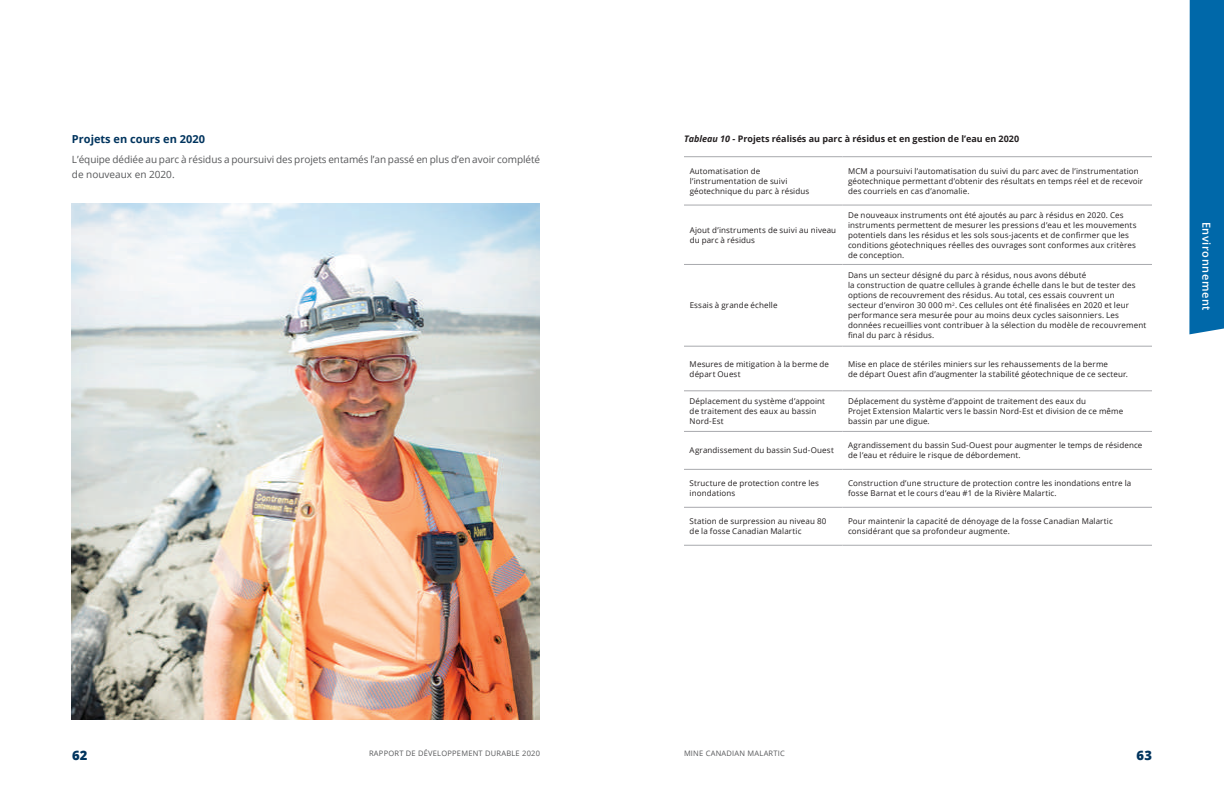
<style>
.page{position:relative;width:1224px;height:792px;background:#fff}
.page>*{position:absolute;margin:0;border:0;box-sizing:border-box;transform-origin:0 0}
.t1{font:800 13px "Open Sans";color:#00345e}
.t2{font:700 11px "Open Sans";color:#00345e}
.t3{font:600 11px "Open Sans";letter-spacing:.05em;color:#fff}
.t4{font:10px/15px "Open Sans";letter-spacing:-.005em;color:#57585a}
.t5{font:700 9px "Open Sans";color:#231f20}
.t6{font:8px/10px "Open Sans";letter-spacing:.015em;color:#231f20}
.t7{font:7.5px "Open Sans";letter-spacing:.03em;color:#57585a}
.s1{font-style:italic}
</style>
<div class="page">
<div style="left:1189px;top:0;width:35px;height:334px;background:#0068a9"></div>
<hr style="left:684px;top:205px;width:158px;height:1px;background:#a8a9ad">
<hr style="left:842px;top:205px;width:310px;height:1px;background:#a8a9ad">
<hr style="left:684px;top:264px;width:158px;height:1px;background:#a8a9ad">
<hr style="left:842px;top:264px;width:310px;height:1px;background:#a8a9ad">
<hr style="left:684px;top:346px;width:158px;height:1px;background:#a8a9ad">
<hr style="left:842px;top:346px;width:310px;height:1px;background:#a8a9ad">
<hr style="left:684px;top:391px;width:158px;height:1px;background:#a8a9ad">
<hr style="left:842px;top:391px;width:310px;height:1px;background:#a8a9ad">
<hr style="left:684px;top:431px;width:158px;height:1px;background:#a8a9ad">
<hr style="left:842px;top:431px;width:310px;height:1px;background:#a8a9ad">
<hr style="left:684px;top:469px;width:158px;height:1px;background:#a8a9ad">
<hr style="left:842px;top:469px;width:310px;height:1px;background:#a8a9ad">
<hr style="left:684px;top:507px;width:158px;height:1px;background:#a8a9ad">
<hr style="left:842px;top:507px;width:310px;height:1px;background:#a8a9ad">
<hr style="left:684px;top:545px;width:158px;height:1px;background:#a8a9ad">
<hr style="left:842px;top:545px;width:310px;height:1px;background:#a8a9ad">
<hr style="left:684px;top:156px;width:158px;height:1px;background:#a8a9ad">
<hr style="left:842px;top:156px;width:310px;height:1px;background:#a8a9ad">
<img style="left:72px;top:203px;width:468px;height:517px">
<h2 class="t2" style="left:72px;top:132px;width:134px">Projets en cours en 2020</h2>
<p class="t4" style="left:72px;top:152px;width:470px">L’équipe dédiée au parc à résidus a poursuivi des projets entamés l’an passé en plus d’en avoir complété de nouveaux en 2020.</p>
<h1 class="t1" style="left:72px;top:746px;width:17px">62</h1>
<p class="t7" style="left:369px;top:748px;width:172px">RAPPORT DE DÉVELOPPEMENT DURABLE 2020</p>
<p class="t5" style="left:684px;top:132px;width:337px"><span class="s1">Tableau 10</span> - Projets réalisés au parc à résidus et en gestion de l’eau en 2020</p>
<p class="t6" style="left:690px;top:166px;width:121px">Automatisation de l’instrumentation de suivi géotechnique du parc à résidus</p>
<p class="t6" style="left:848px;top:166px;width:297px">MCM a poursuivi l’automatisation du suivi du parc avec de l’instrumentation géotechnique permettant d’obtenir des résultats en temps réel et de recevoir des courriels en cas d’anomalie.</p>
<p class="t6" style="left:690px;top:225px;width:148px">Ajout d’instruments de suivi au niveau du parc à résidus</p>
<p class="t6" style="left:848px;top:210px;width:290px">De nouveaux instruments ont été ajoutés au parc à résidus en 2020. Ces instruments permettent de mesurer les pressions d’eau et les mouvements potentiels dans les résidus et les sols sous-jacents et de confirmer que les conditions géotechniques réelles des ouvrages sont conformes aux critères de conception.</p>
<p class="t6" style="left:690px;top:300px;width:89px">Essais à grande échelle</p>
<p class="t6" style="left:848px;top:270px;width:300px">Dans un secteur désigné du parc à résidus, nous avons débuté<br>la construction de quatre cellules à grande échelle dans le but de tester des options de recouvrement des résidus. Au total, ces essais couvrent un<br>secteur d’environ 30 000 m<sup>2</sup>. Ces cellules ont été finalisées en 2020 et leur performance sera mesurée pour au moins deux cycles saisonniers. Les données recueillies vont contribuer à la sélection du modèle de recouvrement final du parc à résidus.</p>
<p class="t6" style="left:690px;top:358px;width:141px">Mesures de mitigation à la berme de départ Ouest</p>
<p class="t6" style="left:848px;top:358px;width:281px">Mise en place de stériles miniers sur les rehaussements de la berme<br>de départ Ouest afin d’augmenter la stabilité géotechnique de ce secteur.</p>
<p class="t6" style="left:690px;top:396px;width:137px">Déplacement du système d’appoint de traitement des eaux au bassin<br>Nord-Est</p>
<p class="t6" style="left:848px;top:396px;width:277px">Déplacement du système d’appoint de traitement des eaux du<br>Projet Extension Malartic vers le bassin Nord-Est et division de ce même bassin par une digue.</p>
<p class="t6" style="left:690px;top:445px;width:146px">Agrandissement du bassin Sud-Ouest</p>
<p class="t6" style="left:848px;top:440px;width:296px">Agrandissement du bassin Sud-Ouest pour augmenter le temps de résidence de l’eau et réduire le risque de débordement.</p>
<p class="t6" style="left:690px;top:478px;width:131px">Structure de protection contre les inondations</p>
<p class="t6" style="left:848px;top:478px;width:285px">Construction d’une structure de protection contre les inondations entre la fosse Barnat et le cours d’eau #1 de la Rivière Malartic.</p>
<p class="t6" style="left:690px;top:516px;width:138px">Station de surpression au niveau 80 de la fosse Canadian Malartic</p>
<p class="t6" style="left:848px;top:516px;width:266px">Pour maintenir la capacité de dénoyage de la fosse Canadian Malartic considérant que sa profondeur augmente.</p>
<h2 class="t3" style="left:1214px;top:222px;width:90px;rotate:90deg">Environnement</h2>
<p class="t7" style="left:684px;top:748px;width:102px">MINE CANADIAN MALARTIC</p>
<h1 class="t1" style="left:1136px;top:746px;width:17px">63</h1>
</div>
